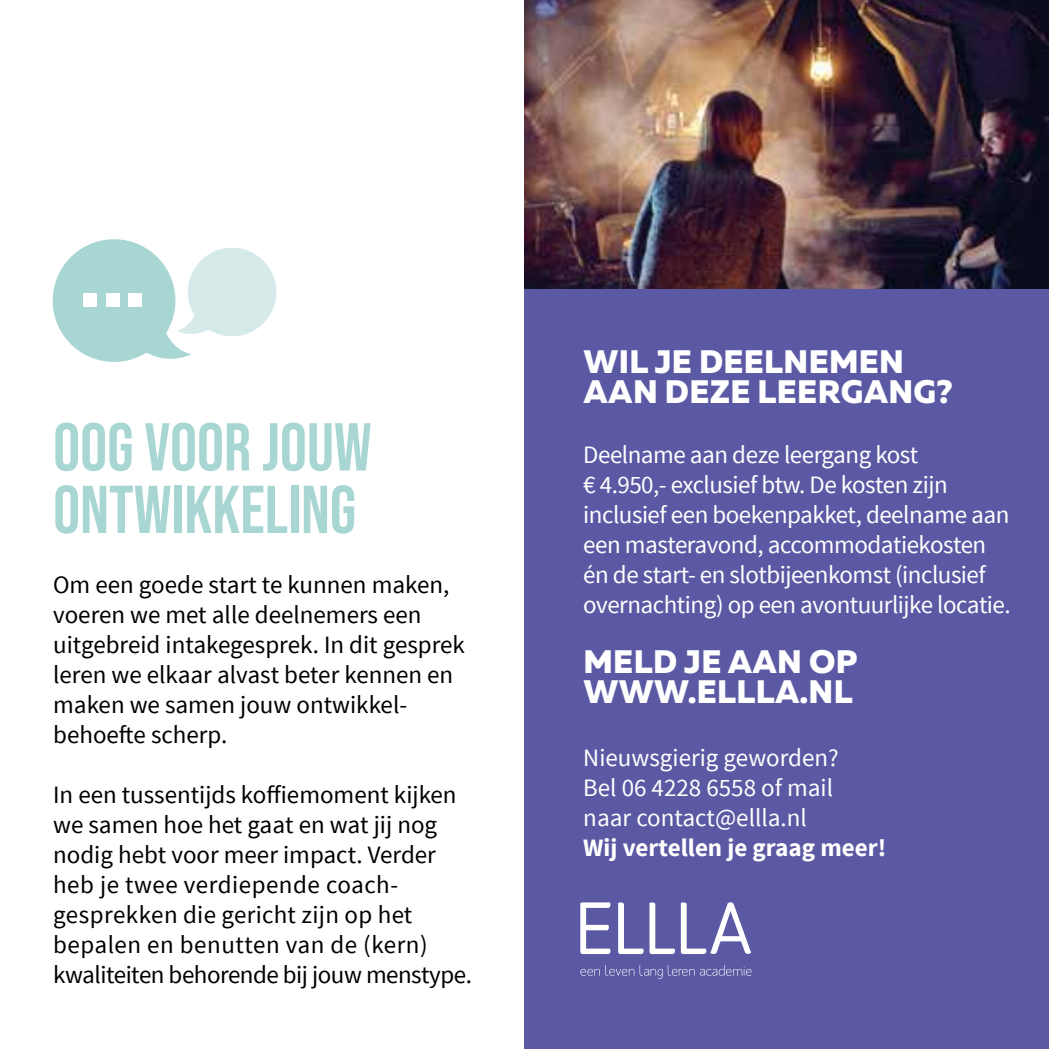
<style>
.page{position:relative;width:1049px;height:1049px;background:#fff}
.page>*{position:absolute;margin:0;border:0;box-sizing:border-box;transform-origin:0 0}
.t1{font:700 75.5px "Gobold";color:#fff}
.t2{font:67.5px/62.5px "Bebas Neue";color:#a8d6d3}
.t3{font:800 32.5px/30px "Muller";letter-spacing:.01em;color:#fff}
.t4{font:25px/30px "Source Sans Pro";color:#000}
.t5{font:25px/30px "Source Sans Pro";letter-spacing:-.02em;color:#fff}
.t6{font:25px/30px "Source Sans Pro";color:#fff}
.t7{font:700 25px "Source Sans Pro";color:#fff}
</style>
<div class="page">
<img style="left:524px;top:0;width:525px;height:289px">
<div style="left:524px;top:289px;width:525px;height:760px;background:#5b59a3"></div>
<svg style="left:580px;top:902px;width:30px;height:52px"></svg>
<svg style="left:618px;top:902px;width:57px;height:52px"></svg>
<svg style="left:681px;top:902px;width:70px;height:52px"></svg>
<svg style="left:580px;top:965px;width:171px;height:14px"></svg>
<svg style="left:52px;top:239px;width:225px;height:123px"></svg>
<h1 class="t1" style="left:79px;top:220px;width:70px">...</h1>
<h2 class="t2" style="left:53px;top:415px;width:320px">OOG VOOR JOUW<br>ONTWIKKELING</h2>
<p class="t4" style="left:53px;top:570px;width:413px">Om een goede start te kunnen maken, voeren we met alle deelnemers een uitgebreid intakegesprek. In dit gesprek leren we elkaar alvast beter kennen en maken we samen jouw ontwikkel&shy;behoefte scherp.</p>
<p class="t4" style="left:53px;top:780px;width:420px">In een tussentijds koffiemoment kijken we samen hoe het gaat en wat jij nog nodig hebt voor meer impact. Verder heb je twee verdiepende coach&shy;gesprekken die gericht zijn op het bepalen en benutten van de (kern) kwaliteiten behorende bij jouw menstype.</p>
<h3 class="t3" style="left:583px;top:347px;width:371px">WIL JE DEELNEMEN<br>AAN DEZE LEERGANG?</h3>
<p class="t5" style="left:583px;top:440px;width:429px">Deelname aan deze leergang kost<br>€ 4.950,- exclusief btw. De kosten zijn inclusief een boekenpakket, deelname aan een masteravond, accommodatiekosten én de start- en slotbijeenkomst (inclusief overnachting) op een avontuurlijke locatie.</p>
<h3 class="t3" style="left:583px;top:647px;width:275px">MELD JE AAN OP<br>WWW.ELLLA.NL</h3>
<p class="t6" style="left:583px;top:743px;width:257px">Nieuwsgierig geworden?<br>Bel 06 4228 6558 of mail naar contact@ellla.nl</p>
<p class="t7" style="left:583px;top:832px;width:304px">Wij vertellen je graag meer!</p>
</div>
